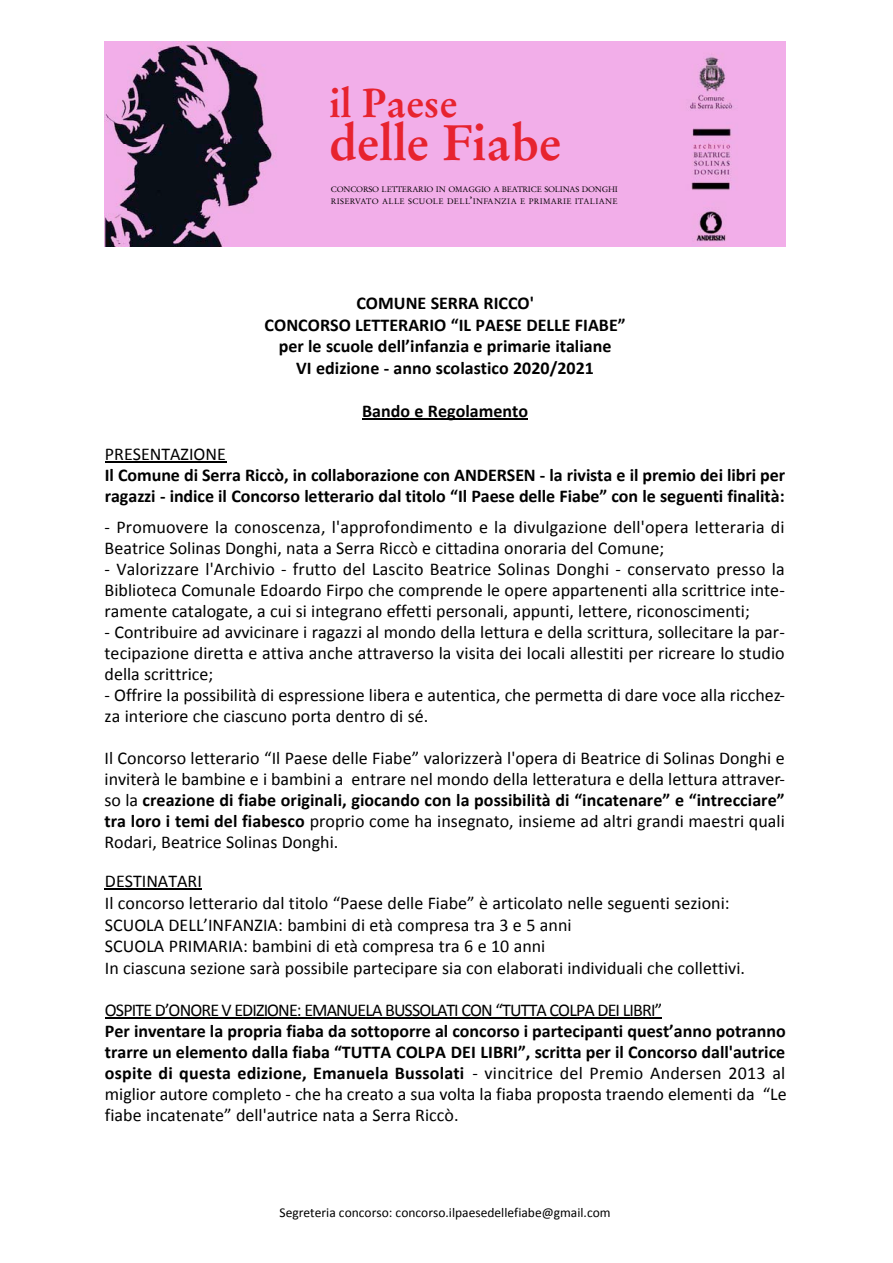
<style>
.page{position:relative;width:893px;height:1263px;background:#fff}
.page>*{position:absolute;margin:0;border:0;box-sizing:border-box;transform-origin:0 0}
.t1{font:700 49.65px "Stempel Garamond";color:#e7232f}
.t2{font:700 39.75px "Stempel Garamond";color:#e7232f}
.t3{font:18px/21px "Calibri";color:#000}
.t4{font:700 18px/21px "Calibri";color:#000;text-align:center}
.t5{font:18px "Calibri";letter-spacing:-.05em;color:#000}
.t6{font:13.5px "Calibri";color:#000}
.t7{font:7.8px/12px "Stempel Garamond";letter-spacing:-.025em;color:#000}
.s1{font-size:10.5px}
.s2{font-weight:700}
.s3{font-weight:400}
</style>
<div class="page">
<img style="left:105px;top:41px;width:680px;height:205px">
<hr style="left:362px;top:418px;width:166px;height:2px;background:#000">
<hr style="left:105px;top:461px;width:121px;height:1px;background:#000">
<hr style="left:105px;top:888px;width:97px;height:2px;background:#000">
<hr style="left:105px;top:1017px;width:47px;height:1px;background:#000">
<hr style="left:155px;top:1017px;width:64px;height:1px;background:#000">
<svg style="left:219px;top:1017px;width:16px;height:1px"></svg>
<hr style="left:235px;top:1017px;width:258px;height:1px;background:#000">
<hr style="left:496px;top:1017px;width:51px;height:1px;background:#000">
<hr style="left:550px;top:1017px;width:45px;height:1px;background:#000">
<svg style="left:595px;top:1017px;width:28px;height:1px"></svg>
<hr style="left:623px;top:1017px;width:39px;height:1px;background:#000">
<h2 class="t2" style="left:329px;top:86px;width:129px">il Paese</h2>
<h1 class="t1" style="left:329px;top:121px;width:233px">delle Fiabe</h1>
<p class="t7" style="left:331px;top:184px;width:289px">C O N C O R S OL E T T E R A R IOINO M A G G IOAB E AT R IC ES O L IN A SD O N G H I<br>R I S E RVAT O A L L E S C U O L E D E L L<span class="s1">’</span>I N FA N Z I A E P R I M A R I E I TA L I A N E</p>
<p class="t4" style="left:265px;top:292px;width:363px;line-height:21.6px">COMUNE SERRA RICCO'<br>CONCORSO LETTERARIO “IL PAESE DELLE FIABE” per le scuole dell’infanzia e primarie italiane<br>VI edizione ‐ anno scolastico 2020/2021</p>
<p class="t4" style="left:362px;top:400px;width:167px">Bando e Regolamento</p>
<p class="t3" style="left:105px;top:443px;width:122px">PRESENTAZIONE</p>
<p class="t4" style="left:105px;top:464px;width:682px;text-align:left">Il Comune di Serra Riccò, in collaborazione con ANDERSEN ‐ la rivista e il premio dei libri per ragazzi ‐ indice il Concorso letterario dal titolo “Il Paese delle Fiabe” con le seguenti finalità:</p>
<p class="t3" style="left:105px;top:517px;width:682px">‐ Promuovere la conoscenza, l'approfondimento e la divulgazione dell'opera letteraria di Beatrice Solinas Donghi, nata a Serra Riccò e cittadina onoraria del Comune;<br>‐ Valorizzare l'Archivio ‐ frutto del Lascito Beatrice Solinas Donghi ‐ conservato presso la Biblioteca Comunale Edoardo Firpo che comprende le opere appartenenti alla scrittrice inte‐ ramente catalogate, a cui si integrano effetti personali, appunti, lettere, riconoscimenti;<br>‐ Contribuire ad avvicinare i ragazzi al mondo della lettura e della scrittura, sollecitare la par‐ tecipazione diretta e attiva anche attraverso la visita dei locali allestiti per ricreare lo studio della scrittrice;<br>‐ Offrire la possibilità di espressione libera e autentica, che permetta di dare voce alla ricchez‐ za interiore che ciascuno porta dentro di sé.</p>
<p class="t3" style="left:105px;top:748px;width:682px;text-align:justify">Il Concorso letterario “Il Paese delle Fiabe” valorizzerà l'opera di Beatrice di Solinas Donghi e inviterà le bambine e i bambini a entrare nel mondo della letteratura e della lettura attraver‐ so la <span class="s2">creazione di fiabe originali, giocando con la possibilità di “incatenare” e “intrecciare” tra loro i temi del fiabesco</span> proprio come ha insegnato, insieme ad altri grandi maestri quali Rodari, Beatrice Solinas Donghi.</p>
<p class="t3" style="left:105px;top:870px;width:642px;line-height:21.6px">DESTINATARI<br>Il concorso letterario dal titolo “Paese delle Fiabe” è articolato nelle seguenti sezioni:<br>SCUOLA DELL’INFANZIA: bambini di età compresa tra 3 e 5 anni<br>SCUOLA PRIMARIA: bambini di età compresa tra 6 e 10 anni<br>In ciascuna sezione sarà possibile partecipare sia con elaborati individuali che collettivi.</p>
<p class="t5" style="left:105px;top:998px;width:559px">O S P IT E D ’O N O R E V EDIZIONE: EMANUELA BUSSOLATI CON “ T U T T A C O L P A D E I L IB R I”</p>
<p class="t4" style="left:105px;top:1020px;width:683px;text-align:justify">Per inventare la propria fiaba da sottoporre al concorso i partecipanti quest’anno potranno trarre un elemento dalla fiaba “TUTTA COLPA DEI LIBRI”, scritta per il Concorso dall'autrice ospite di questa edizione, Emanuela Bussolati <span class="s3">‐ vincitrice del Premio Andersen 2013 al miglior autore completo ‐ che ha creato a sua volta la fiaba proposta traendo elementi da “Le fiabe incatenate” dell'autrice nata a Serra Riccò.</span></p>
<p class="t6" style="left:280px;top:1204px;width:333px">Segreteria concorso: concorso.ilpaesedellefiabe@gmail.com</p>
</div>
